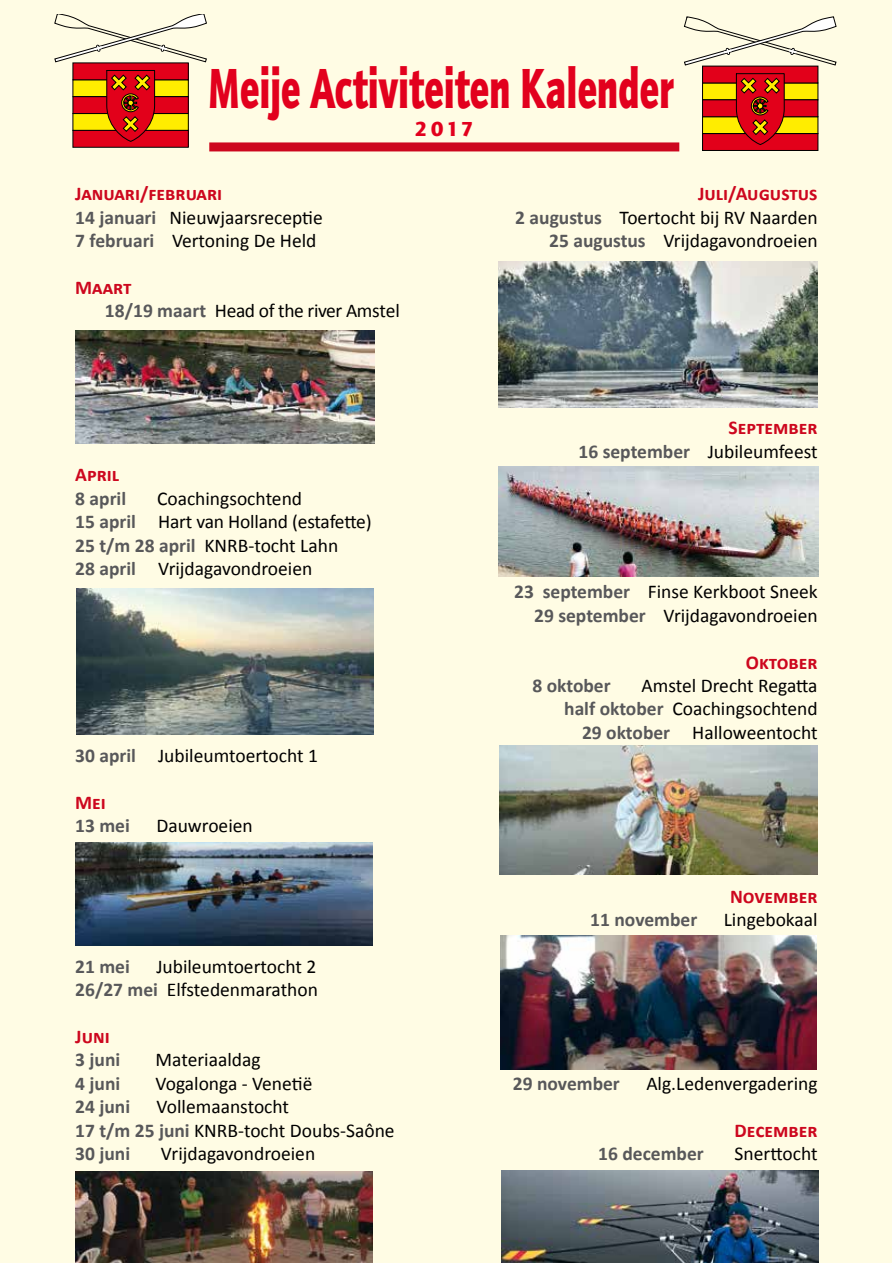
<style>
.page{position:relative;width:893px;height:1263px;background:#fff}
.page>*{position:absolute;margin:0;border:0;box-sizing:border-box;transform-origin:0 0}
.t1{font:900 58.5px "Quay Sans";color:#e2001d;scale:.67 1}
.t2{font:900 21px "Quay Sans";color:#e2001d}
.t3{font:19.5px/23.4px "Calibri";color:#000;text-align:right}
.t4{font:700 19.5px "Calibri";color:#58585a}
.t5{font:19.5px/23.4px "Calibri";letter-spacing:-.02em;color:#000}
.t6{font:700 19.5px "Calibri";color:#cd071e}
.s1{font-weight:700;color:#cd071e}
.s2{font-weight:700;color:#58585a}
</style>
<div class="page">
<div style="left:0;top:0;width:892px;height:1263px;background:#fffce4"></div>
<div style="left:209px;top:142px;width:470px;height:9px;background:#cd071e"></div>
<div style="left:73px;top:80px;width:115px;height:17px;background:#ffed00"></div>
<div style="left:73px;top:114px;width:115px;height:16px;background:#ffed00"></div>
<div style="left:73px;top:63px;width:115px;height:17px;background:#e2001a"></div>
<div style="left:73px;top:97px;width:115px;height:17px;background:#e2001a"></div>
<div style="left:73px;top:96px;width:116px;height:18px;border:1px solid #000"></div>
<div style="left:73px;top:130px;width:115px;height:17px;background:#e2001a"></div>
<div style="left:73px;top:130px;width:116px;height:18px;border:1px solid #000"></div>
<svg style="left:106px;top:70px;width:49px;height:72px"></svg>
<svg style="left:54px;top:15px;width:153px;height:48px"></svg>
<div style="left:702px;top:83px;width:116px;height:17px;background:#ffed00"></div>
<div style="left:702px;top:117px;width:116px;height:17px;background:#ffed00"></div>
<div style="left:702px;top:66px;width:116px;height:17px;background:#e2001a"></div>
<div style="left:702px;top:100px;width:116px;height:17px;background:#e2001a"></div>
<div style="left:702px;top:99px;width:116px;height:18px;border:1px solid #000"></div>
<div style="left:702px;top:134px;width:116px;height:16px;background:#e2001a"></div>
<div style="left:702px;top:133px;width:116px;height:18px;border:1px solid #000"></div>
<svg style="left:736px;top:73px;width:49px;height:72px"></svg>
<svg style="left:683px;top:17px;width:154px;height:49px"></svg>
<img style="left:75px;top:331px;width:299px;height:113px">
<img style="left:76px;top:589px;width:297px;height:146px">
<img style="left:75px;top:843px;width:297px;height:102px">
<img style="left:75px;top:1172px;width:297px;height:91px">
<img style="left:499px;top:261px;width:319px;height:146px">
<img style="left:499px;top:746px;width:319px;height:129px">
<img style="left:501px;top:935px;width:316px;height:134px">
<img style="left:501px;top:1170px;width:317px;height:93px">
<img style="left:499px;top:466px;width:319px;height:110px">
<h1 class="t1" style="left:208px;top:54px;width:697px">Meije Activiteiten Kalender</h1>
<p class="t2" style="left:415px;top:116px;width:60px">2017</p>
<p class="t3" style="left:75px;top:181px;width:249px;text-align:left"><span class="s1">Januari/februari<br></span><span class="s2">14 januari</span> Nieuwjaarsreceptie<br><span class="s2">7 februari</span> Vertoning De Held</p>
<p class="t5" style="left:105px;top:275px;width:297px;text-indent:-30px"><span class="s1">Maart<br></span><span class="s2">18/19 maart</span> Head of the river Amstel</p>
<p class="t6" style="left:75px;top:463px;width:45px">April</p>
<p class="t4" style="left:75px;top:486px;width:52px">8 april</p>
<p class="t3" style="left:75px;top:486px;width:298px;text-align:left;text-indent:82px">Coachingsochtend<br><span class="s2">15 april</span> Hart van Holland (estafette)<br><span class="s2">25 t/m 28 april</span> KNRB-tocht Lahn<br><span class="s2">28 april</span> Vrijdagavondroeien</p>
<p class="t3" style="left:75px;top:743px;width:244px"><span class="s2">30 april</span> Jubileumtoertocht 1</p>
<p class="t6" style="left:75px;top:790px;width:32px">Mei</p>
<p class="t4" style="left:75px;top:814px;width:56px">13 mei</p>
<p class="t3" style="left:156px;top:813px;width:98px">Dauwroeien</p>
<p class="t3" style="left:75px;top:954px;width:244px">Jubileumtoertocht 2<br><span class="s2">26/27 mei</span> Elfstedenmarathon</p>
<p class="t6" style="left:75px;top:1024px;width:36px">Juni</p>
<p class="t4" style="left:75px;top:1048px;width:47px">3 juni</p>
<p class="t3" style="left:156px;top:1047px;width:107px">Materiaaldag</p>
<p class="t4" style="left:75px;top:1071px;width:47px">4 juni</p>
<p class="t3" style="left:156px;top:1071px;width:158px">Vogalonga - Venetië</p>
<p class="t4" style="left:75px;top:1094px;width:56px">24 juni</p>
<p class="t4" style="left:75px;top:954px;width:56px">21 mei</p>
<p class="t3" style="left:75px;top:1094px;width:321px;text-align:left;text-indent:81px">Vollemaanstocht<br><span class="s2">17 t/m 25 juni</span> KNRB-tocht Doubs-Saône<br><span class="s2">30 juni</span></p>
<p class="t3" style="left:161px;top:1141px;width:156px">Vrijdagavondroeien</p>
<p class="t3" style="left:515px;top:181px;width:304px"><span class="s1">Juli/Augustus<br></span><span class="s2">2 augustus</span> Toertocht bij RV Naarden<br><span class="s2">25 augustus</span> Vrijdagavondroeien</p>
<p class="t3" style="left:578px;top:415px;width:241px"><span class="s1">September<br></span><span class="s2">16 september</span> Jubileumfeest</p>
<p class="t3" style="left:514px;top:579px;width:305px"><span class="s2">23 september</span> Finse Kerkboot Sneek<br><span class="s2">29 september</span> Vrijdagavondroeien</p>
<p class="t6" style="left:746px;top:650px;width:73px">Oktober</p>
<p class="t4" style="left:532px;top:673px;width:80px">8 oktober</p>
<p class="t3" style="left:564px;top:673px;width:255px">Amstel Drecht Regatta<br><span class="s2">half oktober</span> Coachingsochtend<br><span class="s2">29 oktober</span> Halloweentocht</p>
<p class="t6" style="left:730px;top:884px;width:89px">November</p>
<p class="t4" style="left:590px;top:907px;width:108px">11 november</p>
<p class="t3" style="left:724px;top:907px;width:95px">Lingebokaal</p>
<p class="t4" style="left:513px;top:1071px;width:108px">29 november</p>
<p class="t3" style="left:646px;top:1071px;width:173px">Alg.Ledenvergadering</p>
<p class="t6" style="left:735px;top:1118px;width:84px">December</p>
<p class="t4" style="left:598px;top:1141px;width:107px">16 december</p>
<p class="t3" style="left:735px;top:1141px;width:85px">Snerttocht</p>
</div>
